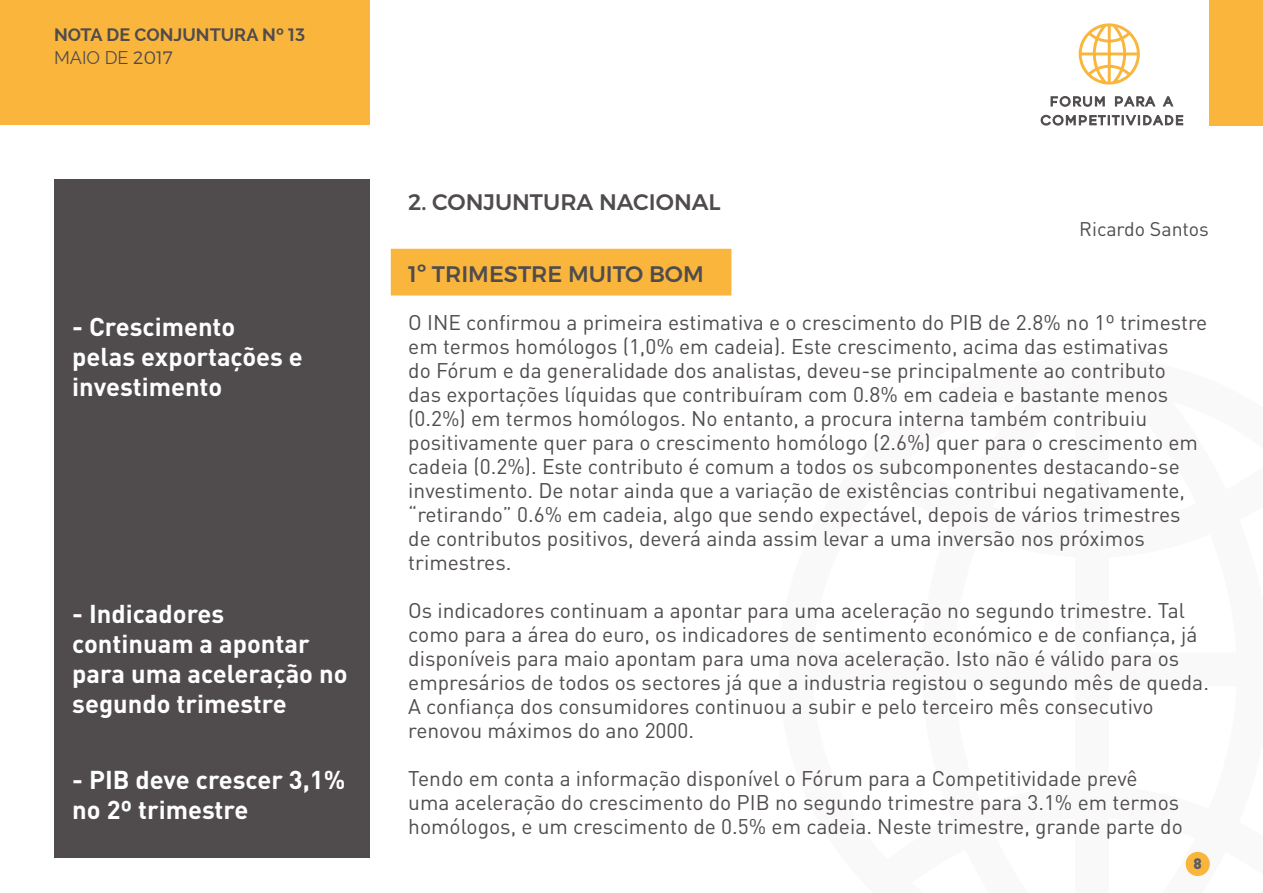
<style>
.page{position:relative;width:1263px;height:893px;background:#fff}
.page>*{position:absolute;margin:0;border:0;box-sizing:border-box;transform-origin:0 0}
.t1{font:700 25.5px/30px "DIN Pro";color:#fff}
.t2{font:500 22.5px "Montserrat";color:#504c4e}
.t3{font:21px/24px "DIN Pro";color:#504c4e}
.t4{font:19.5px "DIN Pro";color:#504c4e}
.t5{font:700 18px/23.4px "Raleway";color:#504c4e}
.t6{font:900 15px "DIN Pro";color:#5e5d5d}
.s1{font-family:"Montserrat";font-weight:500}
.s2{font-weight:400}
.s3{font-family:"Montserrat";font-weight:300}
</style>
<div class="page">
<div style="left:54px;top:179px;width:316px;height:678px;background:#504c4e"></div>
<div style="left:0;top:0;width:370px;height:125px;background:#fab63c"></div>
<div style="left:1210px;top:0;width:53px;height:125px;background:#fab63c"></div>
<svg style="left:1079px;top:23px;width:61px;height:62px"></svg>
<svg style="left:1050px;top:96px;width:55px;height:11px"></svg>
<svg style="left:1115px;top:96px;width:41px;height:11px"></svg>
<svg style="left:1162px;top:96px;width:12px;height:11px"></svg>
<svg style="left:1040px;top:114px;width:143px;height:12px"></svg>
<div style="left:1185px;top:852px;width:25px;height:24px;background:#fab63c;border-radius:50%"></div>
<div style="left:391px;top:249px;width:340px;height:47px;background:#fab63c;border:2px solid #fab63c"></div>
<p class="t5" style="left:54px;top:23px;width:253px">NOTA DE CONJUNTURA Nº <span class="s1">13<br></span><span class="s2">MAIO DE</span> <span class="s3">2017</span></p>
<p class="t1" style="left:72px;top:311px;width:232px">- Crescimento pelas exportações e investimento</p>
<p class="t1" style="left:72px;top:597px;width:277px">- Indicadores continuam a apontar para uma aceleração no segundo trimestre</p>
<p class="t1" style="left:72px;top:764px;width:275px">- PIB deve crescer 3,1% no 2º trimestre</p>
<p class="t2" style="left:408px;top:188px;width:314px">2. CONJUNTURA NACIONAL</p>
<p class="t4" style="left:1079px;top:216px;width:131px">Ricardo Santos</p>
<p class="t2" style="left:408px;top:260px;width:297px">1º TRIMESTRE MUITO BOM</p>
<p class="t3" style="left:408px;top:309px;width:800px">O INE confirmou a primeira estimativa e o crescimento do PIB de 2.8% no 1º trimestre em termos homólogos (1,0% em cadeia). Este crescimento, acima das estimativas<br>do Fórum e da generalidade dos analistas, deveu-se principalmente ao contributo<br>das exportações líquidas que contribuíram com 0.8% em cadeia e bastante menos (0.2%) em termos homólogos. No entanto, a procura interna também contribuiu positivamente quer para o crescimento homólogo (2.6%) quer para o crescimento em cadeia (0.2%). Este contributo é comum a todos os subcomponentes destacando-se investimento. De notar ainda que a variação de existências contribui negativamente, “retirando” 0.6% em cadeia, algo que sendo expectável, depois de vários trimestres de contributos positivos, deverá ainda assim levar a uma inversão nos próximos trimestres.</p>
<p class="t3" style="left:408px;top:597px;width:802px">Os indicadores continuam a apontar para uma aceleração no segundo trimestre. Tal como para a área do euro, os indicadores de sentimento económico e de confiança, já disponíveis para maio apontam para uma nova aceleração. Isto não é válido para os empresários de todos os sectores já que a industria registou o segundo mês de queda.<br>A confiança dos consumidores continuou a subir e pelo terceiro mês consecutivo renovou máximos do ano 2000.</p>
<p class="t3" style="left:408px;top:765px;width:776px">Tendo em conta a informação disponível o Fórum para a Competitividade prevê uma aceleração do crescimento do PIB no segundo trimestre para 3.1% em termos homólogos, e um crescimento de 0.5% em cadeia. Neste trimestre, grande parte do</p>
<p class="t6" style="left:1193px;top:853px;width:10px">8</p>
</div>
